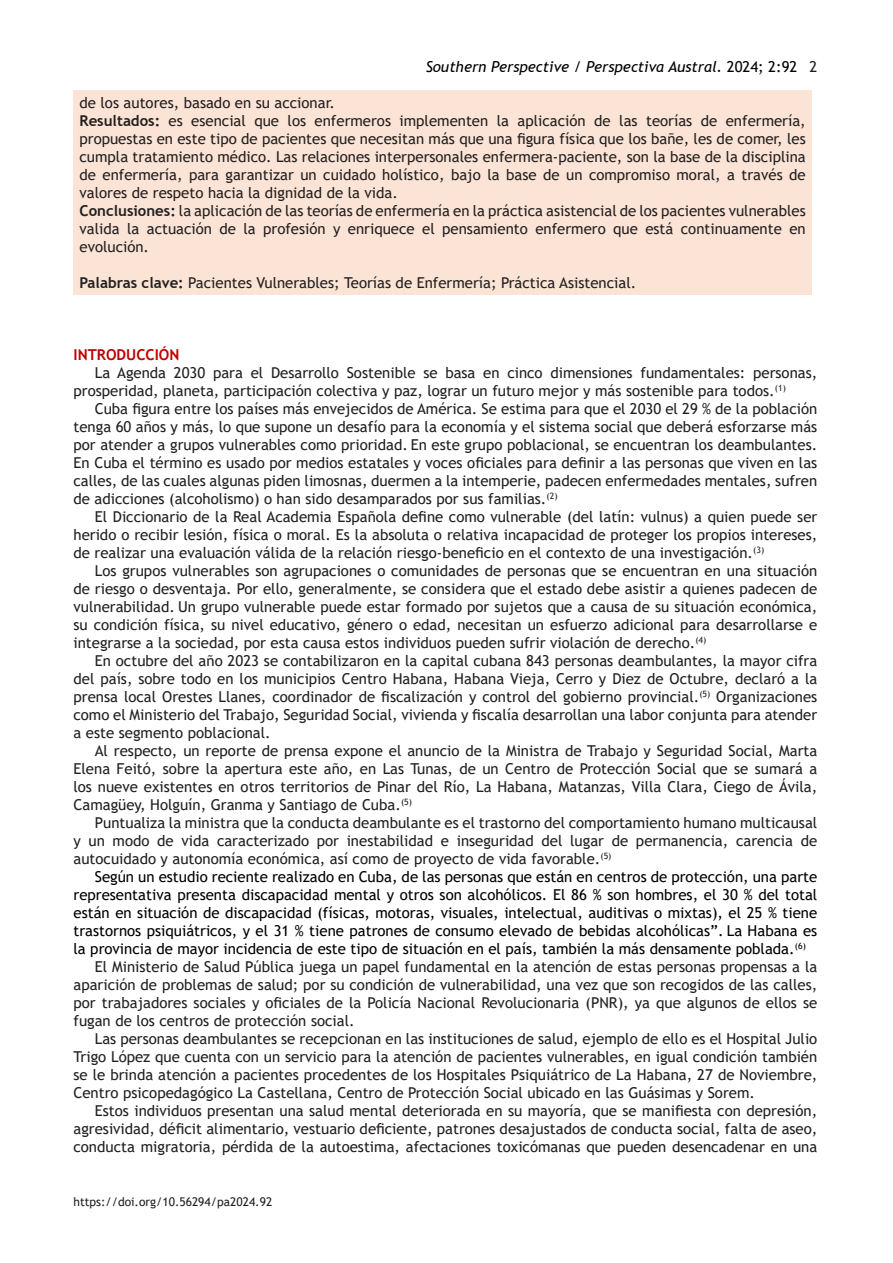
<style>
.page{position:relative;width:893px;height:1263px;background:#fff}
.page>*{position:absolute;margin:0;border:0;box-sizing:border-box;transform-origin:0 0}
.t1{font:15px/18px "Trebuchet MS";color:#231f20;text-align:justify}
.t2{font:15px/18px "Trebuchet MS";color:#000;text-align:justify}
.t3{font:italic 15px "Trebuchet MS";color:#000}
.t4{font:700 15px "Trebuchet MS";color:#be0000}
.t5{font:12px "Trebuchet MS";color:#231f20}
.s1{font-style:normal}
.s2{font-style:normal;color:#231f20}
.s3{font-weight:700}
</style>
<div class="page">
<div style="left:74px;top:90px;width:738px;height:204px;background:#fbe4d5"></div>
<p class="t3" style="left:426px;top:58px;width:393px">Southern Perspective / Perspectiva Austral. <span class="s1">2024; 2:92</span> <span class="s2">2</span></p>
<p class="t1" style="left:80px;top:94px;width:257px">de los autores, basado en su accionar.</p>
<p class="t1" style="left:80px;top:112px;width:728px"><span class="s3">Resultados:</span> es esencial que los enfermeros implementen la aplicación de las teorías de enfermería, propuestas en este tipo de pacientes que necesitan más que una figura física que los bañe, les de comer, les cumpla tratamiento médico. Las relaciones interpersonales enfermera-paciente, son la base de la disciplina de enfermería, para garantizar un cuidado holístico, bajo la base de un compromiso moral, a través de valores de respeto hacia la dignidad de la vida.</p>
<p class="t1" style="left:80px;top:202px;width:728px"><span class="s3">Conclusiones:</span> la aplicación de las teorías de enfermería en la práctica asistencial de los pacientes vulnerables valida la actuación de la profesión y enriquece el pensamiento enfermero que está continuamente en evolución.</p>
<p class="t1" style="left:80px;top:274px;width:558px"><span class="s3">Palabras clave:</span> Pacientes Vulnerables; Teorías de Enfermería; Práctica Asistencial.</p>
<p class="t4" style="left:74px;top:345px;width:107px">INTRODUCCIÓN</p>
<p class="t1" style="left:74px;top:364px;width:745px;text-indent:21px">La Agenda 2030 para el Desarrollo Sostenible se basa en cinco dimensiones fundamentales: personas, prosperidad, planeta, participación colectiva y paz, lograr un futuro mejor y más sostenible para todos.<sup>(1)</sup></p>
<p class="t1" style="left:74px;top:400px;width:745px;text-indent:21px">Cuba figura entre los países más envejecidos de América. Se estima para que el 2030 el 29 % de la población tenga 60 años y más, lo que supone un desafío para la economía y el sistema social que deberá esforzarse más por atender a grupos vulnerables como prioridad. En este grupo poblacional, se encuentran los deambulantes.<br>En Cuba el término es usado por medios estatales y voces oficiales para definir a las personas que viven en las calles, de las cuales algunas piden limosnas, duermen a la intemperie, padecen enfermedades mentales, sufren de adicciones (alcoholismo) o han sido desamparados por sus familias.<sup>(2)</sup></p>
<p class="t1" style="left:74px;top:508px;width:745px;text-indent:21px">El Diccionario de la Real Academia Española define como vulnerable (del latín: vulnus) a quien puede ser herido o recibir lesión, física o moral. Es la absoluta o relativa incapacidad de proteger los propios intereses, de realizar una evaluación válida de la relación riesgo-beneficio en el contexto de una investigación.<sup>(3)</sup></p>
<p class="t1" style="left:74px;top:562px;width:745px;text-indent:21px">Los grupos vulnerables son agrupaciones o comunidades de personas que se encuentran en una situación de riesgo o desventaja. Por ello, generalmente, se considera que el estado debe asistir a quienes padecen de vulnerabilidad. Un grupo vulnerable puede estar formado por sujetos que a causa de su situación económica, su condición física, su nivel educativo, género o edad, necesitan un esfuerzo adicional para desarrollarse e integrarse a la sociedad, por esta causa estos individuos pueden sufrir violación de derecho.<sup>(4)</sup></p>
<p class="t1" style="left:74px;top:652px;width:745px;text-indent:21px">En octubre del año 2023 se contabilizaron en la capital cubana 843 personas deambulantes, la mayor cifra del país, sobre todo en los municipios Centro Habana, Habana Vieja, Cerro y Diez de Octubre, declaró a la prensa local Orestes Llanes, coordinador de fiscalización y control del gobierno provincial.<sup>(5)</sup> Organizaciones como el Ministerio del Trabajo, Seguridad Social, vivienda y fiscalía desarrollan una labor conjunta para atender a este segmento poblacional.</p>
<p class="t1" style="left:74px;top:742px;width:745px;text-indent:21px">Al respecto, un reporte de prensa expone el anuncio de la Ministra de Trabajo y Seguridad Social, Marta Elena Feitó, sobre la apertura este año, en Las Tunas, de un Centro de Protección Social que se sumará a los nueve existentes en otros territorios de Pinar del Río, La Habana, Matanzas, Villa Clara, Ciego de Ávila, Camagüey, Holguín, Granma y Santiago de Cuba.<sup>(5)</sup></p>
<p class="t1" style="left:74px;top:814px;width:745px;text-indent:21px">Puntualiza la ministra que la conducta deambulante es el trastorno del comportamiento humano multicausal y un modo de vida caracterizado por inestabilidad e inseguridad del lugar de permanencia, carencia de autocuidado y autonomía económica, así como de proyecto de vida favorable.<sup>(5)</sup></p>
<p class="t2" style="left:74px;top:868px;width:745px;text-indent:21px">Según un estudio reciente realizado en Cuba, de las personas que están en centros de protección, una parte representativa presenta discapacidad mental y otros son alcohólicos. El 86 % son hombres, el 30 % del total están en situación de discapacidad (físicas, motoras, visuales, intelectual, auditivas o mixtas), el 25 % tiene trastornos psiquiátricos, y el 31 % tiene patrones de consumo elevado de bebidas alcohólicas”. La Habana es la provincia de mayor incidencia de este tipo de situación en el país, también la más densamente poblada.<sup>(6)</sup></p>
<p class="t1" style="left:74px;top:958px;width:745px;text-indent:21px">El Ministerio de Salud Pública juega un papel fundamental en la atención de estas personas propensas a la aparición de problemas de salud; por su condición de vulnerabilidad, una vez que son recogidos de las calles, por trabajadores sociales y oficiales de la Policía Nacional Revolucionaria (PNR), ya que algunos de ellos se fugan de los centros de protección social.</p>
<p class="t1" style="left:74px;top:1030px;width:745px;text-indent:21px">Las personas deambulantes se recepcionan en las instituciones de salud, ejemplo de ello es el Hospital Julio Trigo López que cuenta con un servicio para la atención de pacientes vulnerables, en igual condición también se le brinda atención a pacientes procedentes de los Hospitales Psiquiátrico de La Habana, 27 de Noviembre, Centro psicopedagógico La Castellana, Centro de Protección Social ubicado en las Guásimas y Sorem.</p>
<p class="t1" style="left:74px;top:1102px;width:745px;text-indent:21px">Estos individuos presentan una salud mental deteriorada en su mayoría, que se manifiesta con depresión, agresividad, déficit alimentario, vestuario deficiente, patrones desajustados de conducta social, falta de aseo, conducta migratoria, pérdida de la autoestima, afectaciones toxicómanas que pueden desencadenar en una</p>
<p class="t5" style="left:74px;top:1194px;width:200px">https://doi.org/10.56294/pa2024.92</p>
</div>
